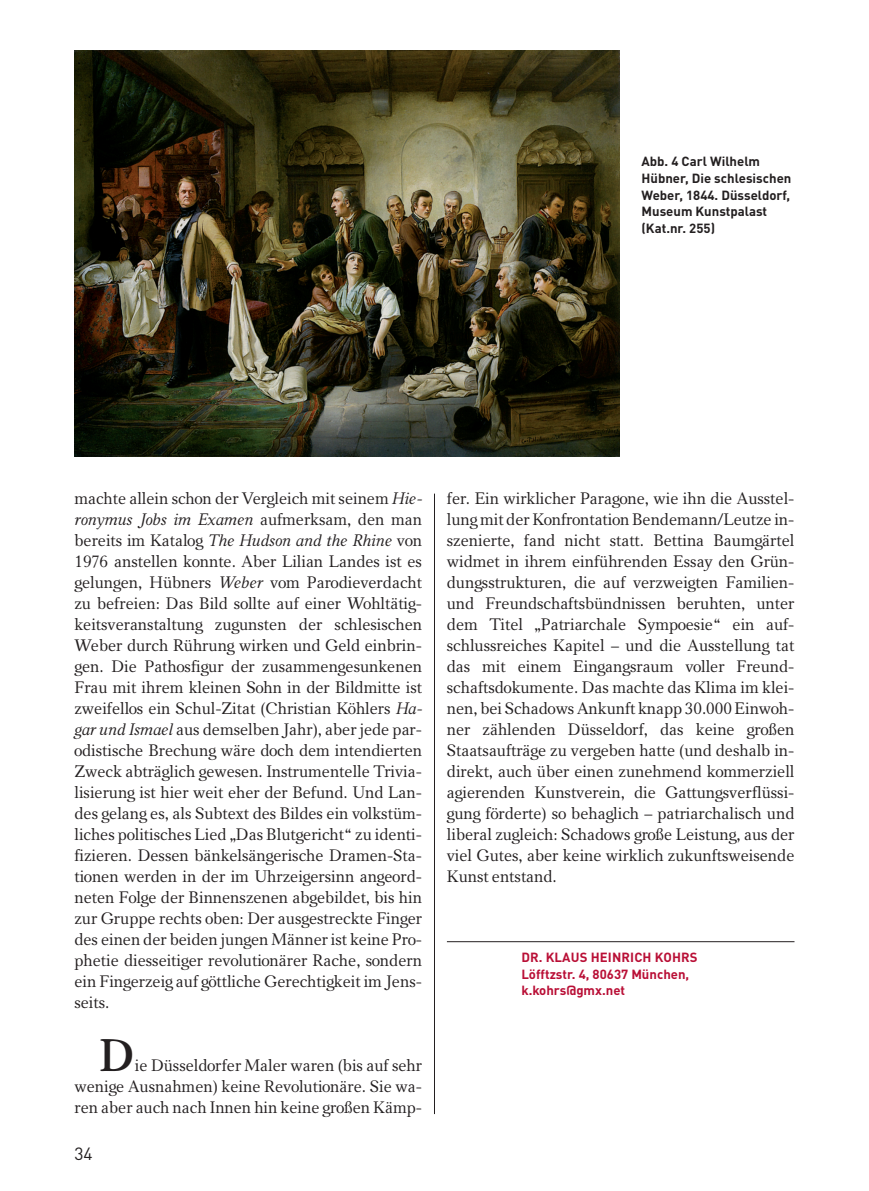
<style>
.page{position:relative;width:869px;height:1191px;background:#fff}
.page>*{position:absolute;margin:0;border:0;box-sizing:border-box;transform-origin:0 0}
.t1{font:600 45.68px "Carniola";color:#231f20}
.t2{font:17.5px "DINOT";color:#231f20}
.t3{font:16.62px/21px "Carniola";letter-spacing:-.005em;color:#231f20;text-align:justify}
.t4{font:700 13.12px/16.6px "DINOT";color:#231f20}
.t5{font:700 13.12px/16.6px "DINOT";color:#b90f36}
.s1{font-style:italic}
</style>
<div class="page">
<hr style="left:434px;top:493px;width:1px;height:621px;background:#231f20">
<hr style="left:446px;top:941px;width:348px;height:1px;background:#231f20">
<img style="left:74px;top:51px;width:545px;height:405px">
<p class="t4" style="left:641px;top:155px;width:151px">Abb. 4 Carl Wilhelm<br>Hübner, Die schlesischen<br>Weber, 1844. Düsseldorf,<br>Museum Kunstpalast (Kat.nr. 255)</p>
<p class="t3" style="left:74px;top:488px;width:349px;text-align:left">machte allein schon der Vergleich mit seinem <span class="s1">Hie&shy;ronymus Jobs im Examen</span> aufmerksam, den man bereits im Katalog <span class="s1">The Hudson and the Rhine</span> von 1976 anstellen konnte. Aber Lilian Landes ist es gelungen, Hübners <span class="s1">Weber</span> vom Parodieverdacht zu befreien: Das Bild sollte auf einer Wohltätig&shy;keitsveranstaltung zugunsten der schlesischen Weber durch Rührung wirken und Geld einbrin&shy;gen. Die Pathosfigur der zusammengesunkenen Frau mit ihrem kleinen Sohn in der Bildmitte ist zweifellos ein Schul-Zitat (Christian Köhlers <span class="s1">Ha&shy;gar und Ismael</span> aus demselben Jahr), aber jede par&shy;odistische Brechung wäre doch dem intendierten Zweck abträglich gewesen. Instrumentelle Trivia&shy;lisierung ist hier weit eher der Befund. Und Lan&shy;des gelang es, als Subtext des Bildes ein volkstüm&shy;liches politisches Lied „Das Blutgericht“ zu identi&shy;fizieren. Dessen bänkelsängerische Dramen-Sta&shy;tionen werden in der im Uhrzeigersinn angeord&shy;neten Folge der Binnenszenen abgebildet, bis hin zur Gruppe rechts oben: Der ausgestreckte Finger des einen der beiden jungen Männer ist keine Pro&shy;phetie diesseitiger revolutionärer Rache, sondern ein Fingerzeig auf göttliche Gerechtigkeit im Jens&shy;seits.</p>
<h1 class="t1" style="left:99px;top:1029px;width:37px">D</h1>
<p class="t3" style="left:74px;top:1055px;width:349px;text-indent:60px">ie Düsseldorfer Maler waren (bis auf sehr wenige Ausnahmen) keine Revolutionäre. Sie wa&shy;ren aber auch nach Innen hin keine großen Kämp-</p>
<p class="t2" style="left:74px;top:1147px;width:20px">34</p>
<p class="t3" style="left:446px;top:488px;width:349px">fer. Ein wirklicher Paragone, wie ihn die Ausstel&shy;lung mit der Konfrontation Bendemann/Leutze in&shy;szenierte, fand nicht statt. Bettina Baumgärtel widmet in ihrem einführenden Essay den Grün&shy;dungsstrukturen, die auf verzweigten Familien&shy;und Freundschaftsbündnissen beruhten, unter dem Titel „Patriarchale Sympoesie“ ein auf&shy;schlussreiches Kapitel – und die Ausstellung tat das mit einem Eingangsraum voller Freund&shy;schaftsdokumente. Das machte das Klima im klei&shy;nen, bei Schadows Ankunft knapp 30.000 Einwoh&shy;ner zählenden Düsseldorf, das keine großen Staatsaufträge zu vergeben hatte (und deshalb in&shy;direkt, auch über einen zunehmend kommerziell agierenden Kunstverein, die Gattungsverflüssi&shy;gung förderte) so behaglich – patriarchalisch und liberal zugleich: Schadows große Leistung, aus der viel Gutes, aber keine wirklich zukunftsweisende Kunst entstand.</p>
<p class="t5" style="left:521px;top:950px;width:178px">DR. KLAUS HEINRICH KOHRS<br>Löfftzstr. 4, 80637 München, k.kohrs@gmx.net</p>
</div>
